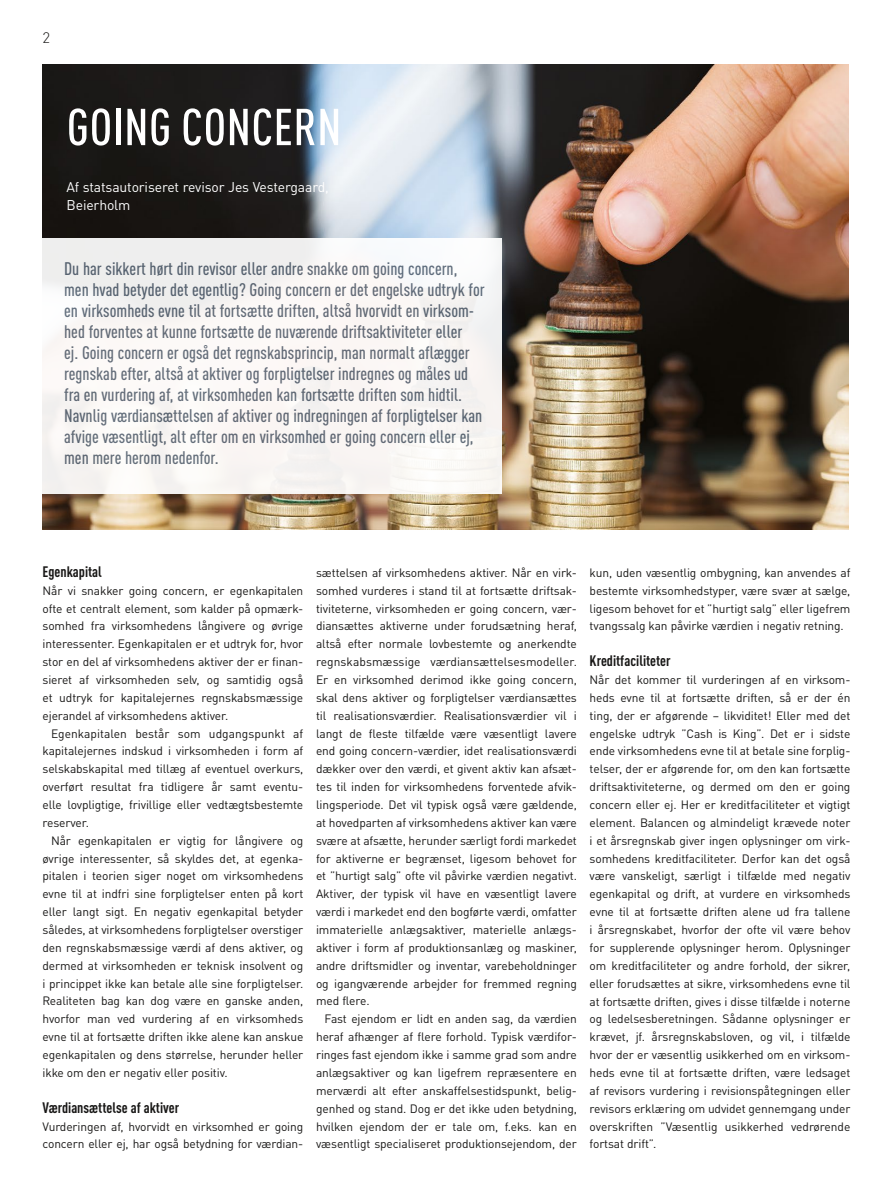
<style>
.page{position:relative;width:893px;height:1191px;background:#fff}
.page>*{position:absolute;margin:0;border:0;box-sizing:border-box;transform-origin:0 0}
.t1{font:500 condensed 51px "DINOT";letter-spacing:.01em;color:#fff}
.t2{font:500 condensed 18px/21px "DINOT";color:#5b6877}
.t3{font:700 condensed 15px "DINOT";color:#181716}
.t4{font:300 15px "DINOT";color:#181716}
.t5{font:13.95px/18px "DINOT";letter-spacing:-.01em;color:#fff}
.t6{font:12px/17.9px "DINOT";letter-spacing:-.01em;color:#181716;text-align:justify}
</style>
<div class="page">
<img style="left:43px;top:65px;width:806px;height:464px">
<div style="left:43px;top:238px;width:459px;height:255px;background:#faf6f4"></div>
<p class="t4" style="left:43px;top:28px;width:9px">2</p>
<h1 class="t1" style="left:67px;top:97px;width:276px">GOING CONCERN</h1>
<p class="t5" style="left:67px;top:178px;width:264px">Af statsautoriseret revisor Jes Vestergaard,<br>Beierholm</p>
<p class="t2" style="left:64px;top:258px;width:422px">Du har sikkert hørt din revisor eller andre snakke om going concern, men hvad betyder det egentlig? Going concern er det engelske udtryk for en virksomheds evne til at fortsætte driften, altså hvorvidt en virksom&shy;hed forventes at kunne fortsætte de nuværende driftsaktiviteter eller<br>ej. Going concern er også det regnskabsprincip, man normalt aflægger regnskab efter, altså at aktiver og forpligtelser indregnes og måles ud fra en vurdering af, at virksomheden kan fortsætte driften som hidtil.<br>Navnlig værdiansættelsen af aktiver og indregningen af forpligtelser kan afvige væsentligt, alt efter om en virksomhed er going concern eller ej, men mere herom nedenfor.</p>
<p class="t3" style="left:43px;top:562px;width:61px">Egenkapital</p>
<p class="t6" style="left:43px;top:581px;width:262px">Når vi snakker going concern, er egenkapitalen ofte et centralt element, som kalder på opmærk&shy;somhed fra virksomhedens långivere og øvrige interessenter. Egenkapitalen er et udtryk for, hvor stor en del af virksomhedens aktiver der er finan&shy;sieret af virksomheden selv, og samtidig også et udtryk for kapitalejernes regnskabsmæssige ejerandel af virksomhedens aktiver.</p>
<p class="t6" style="left:43px;top:724px;width:262px;text-indent:9px">Egenkapitalen består som udgangspunkt af kapitalejernes indskud i virksomheden i form af selskabskapital med tillæg af eventuel overkurs, overført resultat fra tidligere år samt eventu&shy;elle lovpligtige, frivillige eller vedtægtsbestemte reserver.</p>
<p class="t6" style="left:43px;top:831px;width:262px;text-indent:9px">Når egenkapitalen er vigtig for långivere og øvrige interessenter, så skyldes det, at egenka&shy;pitalen i teorien siger noget om virksomhedens evne til at indfri sine forpligtelser enten på kort eller langt sigt. En negativ egenkapital betyder således, at virksomhedens forpligtelser overstiger den regnskabsmæssige værdi af dens aktiver, og dermed at virksomheden er teknisk insolvent og i princippet ikke kan betale alle sine forpligtelser.<br>Realiteten bag kan dog være en ganske anden, hvorfor man ved vurdering af en virksomheds evne til at fortsætte driften ikke alene kan anskue egenkapitalen og dens størrelse, herunder heller ikke om den er negativ eller positiv.</p>
<p class="t3" style="left:43px;top:1098px;width:138px">Værdiansættelse af aktiver</p>
<p class="t6" style="left:43px;top:1117px;width:262px">Vurderingen af, hvorvidt en virksomhed er going concern eller ej, har også betydning for værdian-</p>
<p class="t6" style="left:316px;top:563px;width:262px">sættelsen af virksomhedens aktiver. Når en virk&shy;somhed vurderes i stand til at fortsætte driftsak&shy;tiviteterne, virksomheden er going concern, vær&shy;diansættes aktiverne under forudsætning heraf, altså efter normale lovbestemte og anerkendte regnskabsmæssige værdiansættelsesmodeller.<br>Er en virksomhed derimod ikke going concern, skal dens aktiver og forpligtelser værdiansættes til realisationsværdier. Realisationsværdier vil i langt de fleste tilfælde være væsentligt lavere end going concern-værdier, idet realisationsværdi dækker over den værdi, et givent aktiv kan afsæt&shy;tes til inden for virksomhedens forventede afvik&shy;lingsperiode. Det vil typisk også være gældende, at hovedparten af virksomhedens aktiver kan være svære at afsætte, herunder særligt fordi markedet for aktiverne er begrænset, ligesom behovet for et ”hurtigt salg” ofte vil påvirke værdien negativt.<br>Aktiver, der typisk vil have en væsentligt lavere værdi i markedet end den bogførte værdi, omfatter immaterielle anlægsaktiver, materielle anlægs&shy;aktiver i form af produktionsanlæg og maskiner, andre driftsmidler og inventar, varebeholdninger og igangværende arbejder for fremmed regning med flere.</p>
<p class="t6" style="left:316px;top:1010px;width:262px;text-indent:9px">Fast ejendom er lidt en anden sag, da værdien heraf afhænger af flere forhold. Typisk værdifor&shy;ringes fast ejendom ikke i samme grad som andre anlægsaktiver og kan ligefrem repræsentere en merværdi alt efter anskaffelsestidspunkt, belig&shy;genhed og stand. Dog er det ikke uden betydning, hvilken ejendom der er tale om, f.eks. kan en væsentligt specialiseret produktionsejendom, der</p>
<p class="t6" style="left:590px;top:563px;width:262px">kun, uden væsentlig ombygning, kan anvendes af bestemte virksomhedstyper, være svær at sælge, ligesom behovet for et ”hurtigt salg” eller ligefrem tvangssalg kan påvirke værdien i negativ retning.</p>
<p class="t3" style="left:590px;top:651px;width:83px">Kreditfaciliteter</p>
<p class="t6" style="left:590px;top:670px;width:262px">Når det kommer til vurderingen af en virksom&shy;heds evne til at fortsætte driften, så er der én ting, der er afgørende – likviditet! Eller med det engelske udtryk ”Cash is King”. Det er i sidste ende virksomhedens evne til at betale sine forplig&shy;telser, der er afgørende for, om den kan fortsætte driftsaktiviteterne, og dermed om den er going concern eller ej. Her er kreditfaciliteter et vigtigt element. Balancen og almindeligt krævede noter i et årsregnskab giver ingen oplysninger om virk&shy;somhedens kreditfaciliteter. Derfor kan det også være vanskeligt, særligt i tilfælde med negativ egenkapital og drift, at vurdere en virksomheds evne til at fortsætte driften alene ud fra tallene i årsregnskabet, hvorfor der ofte vil være behov for supplerende oplysninger herom. Oplysninger om kreditfaciliteter og andre forhold, der sikrer, eller forudsættes at sikre, virksomhedens evne til at fortsætte driften, gives i disse tilfælde i noterne og ledelsesberetningen. Sådanne oplysninger er krævet, jf. årsregnskabsloven, og vil, i tilfælde hvor der er væsentlig usikkerhed om en virksom&shy;heds evne til at fortsætte driften, være ledsaget af revisors vurdering i revisionspåtegningen eller revisors erklæring om udvidet gennemgang under overskriften ”Væsentlig usikkerhed vedrørende fortsat drift”.</p>
</div>
